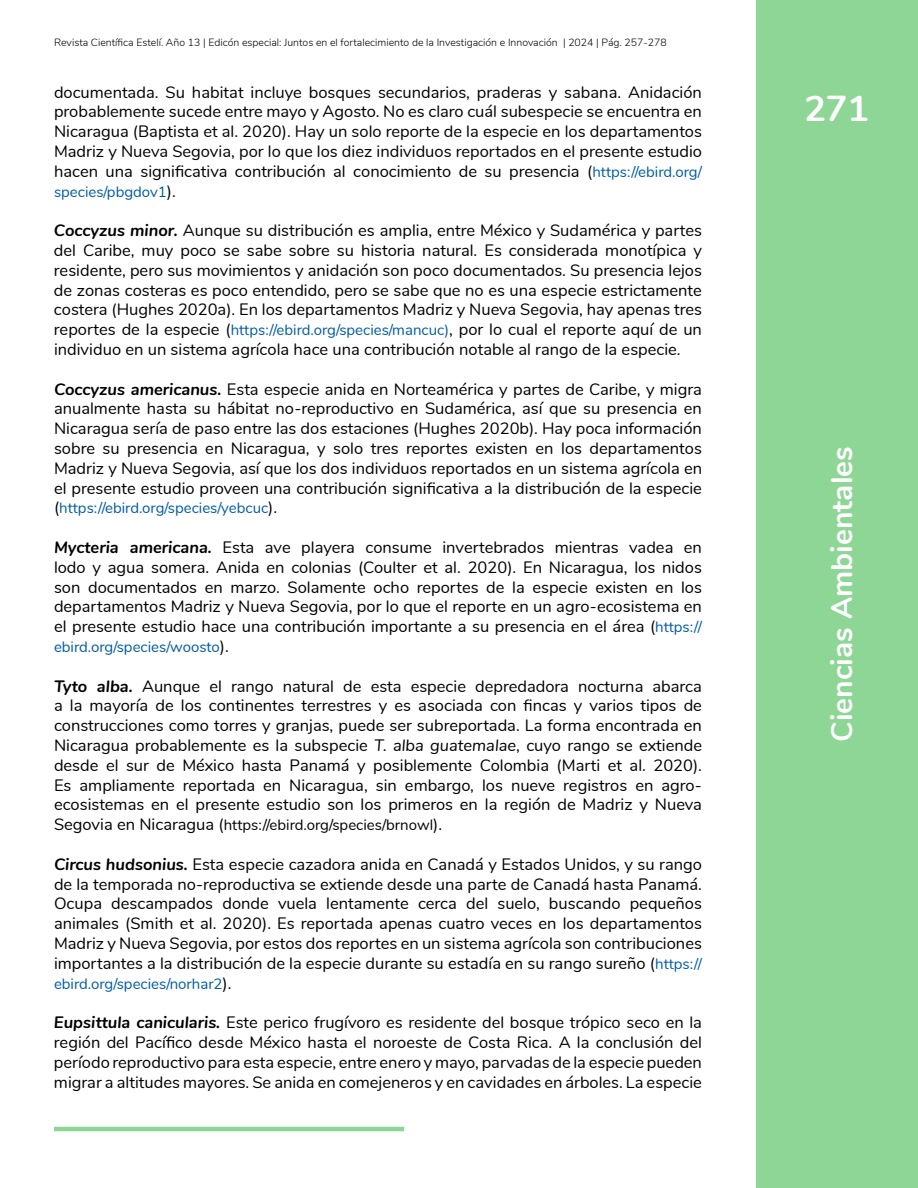
<style>
.page{position:relative;width:918px;height:1188px;background:#fff}
.page>*{position:absolute;margin:0;border:0;box-sizing:border-box;transform-origin:0 0}
.t1{font:700 36px "Nunito";color:#fff}
.t2{font:700 30px "Nunito";color:#fff}
.t3{font:16.5px/19.8px "Nunito";color:#000;text-align:justify}
.t4{font:15px "Nunito";color:#005ca5}
.t5{font:15px "Nunito";color:#000}
.t6{font:300 10.5px "Nunito";color:#000}
.s1{font-size:15px;color:#005ca5}
.s2{font-size:16.5px;color:#000}
.s3{font-weight:700;font-style:italic}
.s4{font-style:italic}
.s5{font-size:16.5px}
</style>
<div class="page">
<div style="left:756px;top:0;width:162px;height:1188px;background:#8ed696"></div>
<hr style="left:54px;top:1127px;width:350px;height:4px;background:#8ed696">
<p class="t6" style="left:54px;top:34px;width:614px">Revista Científica Estelí. Año 13 | Edicón especial: Juntos en el fortalecimiento de la Investigación e Innovación | 2024 | Pág. 257-278</p>
<p class="t3" style="left:54px;top:81px;width:650px">documentada. Su habitat incluye bosques secundarios, praderas y sabana. Anidación probablemente sucede entre mayo y Agosto. No es claro cuál subespecie se encuentra en Nicaragua (Baptista et al. 2020). Hay un solo reporte de la especie en los departamentos Madriz y Nueva Segovia, por lo que los diez individuos reportados en el presente estudio hacen una significativa contribución al conocimiento de su presencia (<span class="s1">https://ebird.org/</span></p>
<p class="t4" style="left:54px;top:180px;width:123px">species/pbgdov1<span class="s2">).</span></p>
<p class="t3" style="left:54px;top:220px;width:650px"><span class="s3">Coccyzus minor.</span> Aunque su distribución es amplia, entre México y Sudamérica y partes del Caribe, muy poco se sabe sobre su historia natural. Es considerada monotípica y residente, pero sus movimientos y anidación son poco documentados. Su presencia lejos de zonas costeras es poco entendido, pero se sabe que no es una especie estrictamente costera (Hughes 2020a). En los departamentos Madriz y Nueva Segovia, hay apenas tres reportes de la especie (<span class="s1">https://ebird.org/species/mancuc)</span>, por lo cual el reporte aquí de un individuo en un sistema agrícola hace una contribución notable al rango de la especie.</p>
<p class="t3" style="left:54px;top:378px;width:650px"><span class="s3">Coccyzus americanus.</span> Esta especie anida en Norteamérica y partes de Caribe, y migra anualmente hasta su hábitat no-reproductivo en Sudamérica, así que su presencia en Nicaragua sería de paso entre las dos estaciones (Hughes 2020b). Hay poca información sobre su presencia en Nicaragua, y solo tres reportes existen en los departamentos Madriz y Nueva Segovia, así que los dos individuos reportados en un sistema agrícola en el presente estudio proveen una contribución significativa a la distribución de la especie</p>
<p class="t4" style="left:54px;top:497px;width:225px"><span class="s2">(</span>https://ebird.org/species/yebcuc<span class="s2">).</span></p>
<p class="t3" style="left:54px;top:537px;width:650px"><span class="s3">Mycteria americana.</span> Esta ave playera consume invertebrados mientras vadea en lodo y agua somera. Anida en colonias (Coulter et al. 2020). En Nicaragua, los nidos son documentados en marzo. Solamente ocho reportes de la especie existen en los departamentos Madriz y Nueva Segovia, por lo que el reporte en un agro-ecosistema en el presente estudio hace una contribución importante a su presencia en el área (<span class="s1">https://</span></p>
<p class="t4" style="left:54px;top:636px;width:176px">ebird.org/species/woosto<span class="s2">).</span></p>
<p class="t3" style="left:54px;top:675px;width:650px"><span class="s3">Tyto alba.</span> Aunque el rango natural de esta especie depredadora nocturna abarca a la mayoría de los continentes terrestres y es asociada con fincas y varios tipos de construcciones como torres y granjas, puede ser subreportada. La forma encontrada en Nicaragua probablemente es la subspecie <span class="s4">T. alba guatemalae</span>, cuyo rango se extiende desde el sur de México hasta Panamá y posiblemente Colombia (Marti et al. 2020).<br>Es ampliamente reportada en Nicaragua, sin embargo, los nueve registros en agro&shy;ecosistemas en el presente estudio son los primeros en la región de Madriz y Nueva</p>
<p class="t5" style="left:54px;top:814px;width:390px"><span class="s5">Segovia en Nicaragua (</span>https://ebird.org/species/brnowl<span class="s5">).</span></p>
<p class="t3" style="left:54px;top:853px;width:650px"><span class="s3">Circus hudsonius.</span> Esta especie cazadora anida en Canadá y Estados Unidos, y su rango de la temporada no-reproductiva se extiende desde una parte de Canadá hasta Panamá.<br>Ocupa descampados donde vuela lentamente cerca del suelo, buscando pequeños animales (Smith et al. 2020). Es reportada apenas cuatro veces en los departamentos Madriz y Nueva Segovia, por estos dos reportes en un sistema agrícola son contribuciones importantes a la distribución de la especie durante su estadía en su rango sureño (<span class="s1">https://</span></p>
<p class="t4" style="left:54px;top:972px;width:179px">ebird.org/species/norhar2<span class="s2">).</span></p>
<p class="t3" style="left:54px;top:1012px;width:650px"><span class="s3">Eupsittula canicularis.</span> Este perico frugívoro es residente del bosque trópico seco en la región del Pacífico desde México hasta el noroeste de Costa Rica. A la conclusión del período reproductivo para esta especie, entre enero y mayo, parvadas de la especie pueden migrar a altitudes mayores. Se anida en comejeneros y en cavidades en árboles. La especie</p>
<h1 class="t1" style="left:804px;top:82px;width:66px">271</h1>
<h2 class="t2" style="left:820px;top:742px;width:297px;rotate:-90deg">Ciencias Ambientales</h2>
</div>
